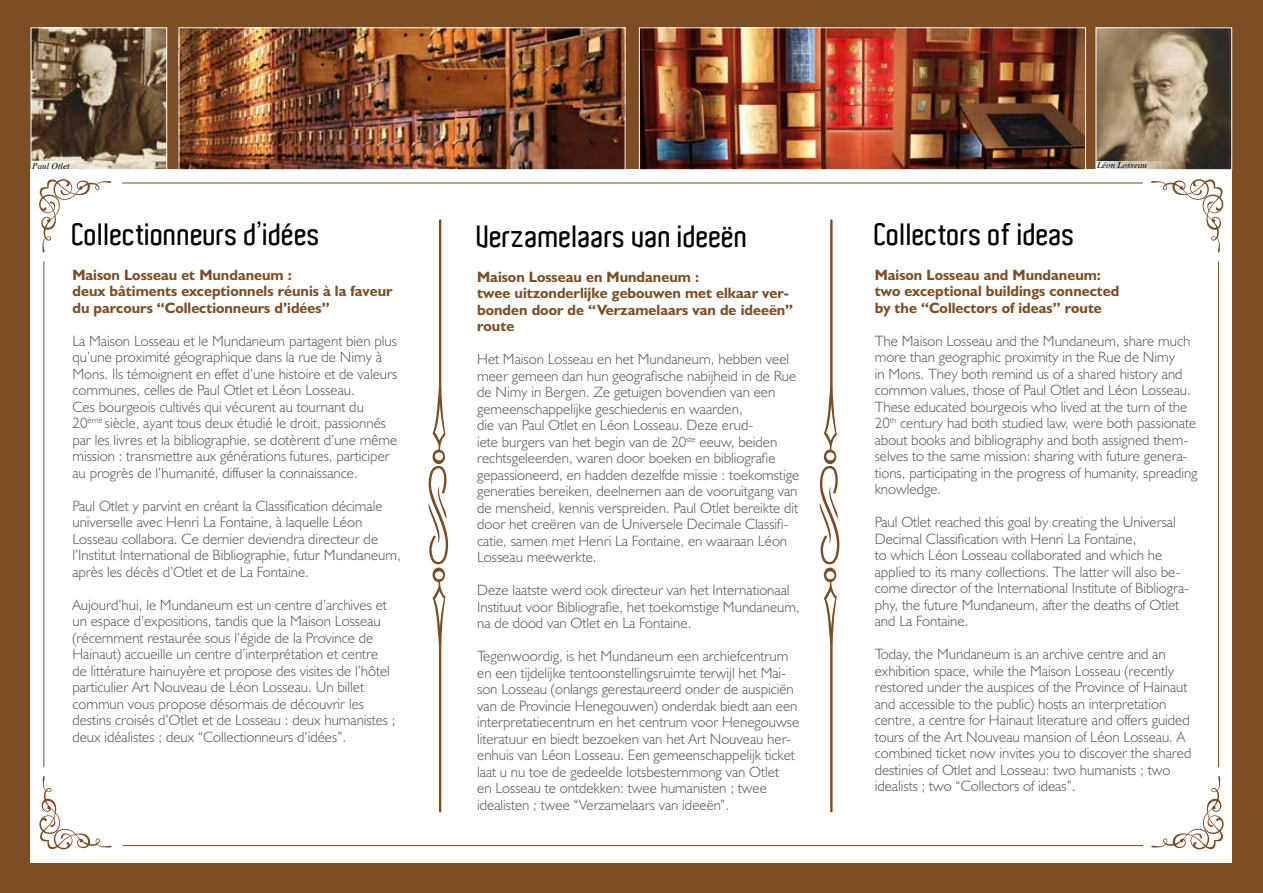
<style>
.page{position:relative;width:1263px;height:893px;background:#7d4e24}
.page>*{position:absolute;margin:0;border:0;box-sizing:border-box;transform-origin:0 0}
.t1{font:600 30px "Aldo";color:#000}
.t2{font:300 15px/16.5px "Humanist 521 BT";color:#575756}
.t3{font:700 15px/16.5px "Humanist 521 BT";color:#7d4e24}
.t4{font:italic 9px "Times";color:#000}
</style>
<div class="page">
<div style="left:31px;top:170px;width:1201px;height:693px;background:#fff"></div>
<svg style="left:1151px;top:179px;width:73px;height:74px"></svg>
<svg style="left:39px;top:179px;width:73px;height:74px"></svg>
<hr style="left:122px;top:183px;width:1021px;height:1px;background:#7d4e24">
<svg style="left:1151px;top:776px;width:73px;height:74px"></svg>
<svg style="left:39px;top:776px;width:73px;height:74px"></svg>
<hr style="left:123px;top:845px;width:1020px;height:1px;background:#7d4e24">
<hr style="left:1218px;top:261px;width:1px;height:506px;background:#7d4e24">
<hr style="left:44px;top:261px;width:1px;height:506px;background:#7d4e24">
<svg style="left:428px;top:219px;width:20px;height:593px"></svg>
<svg style="left:819px;top:219px;width:21px;height:593px"></svg>
<img style="left:33px;top:30px;width:132px;height:138px">
<div style="left:31px;top:28px;width:136px;height:142px;border:1px solid #fff"></div>
<img style="left:1098px;top:30px;width:132px;height:138px">
<div style="left:1096px;top:28px;width:136px;height:142px;border:1px solid #fff"></div>
<img style="left:641px;top:30px;width:443px;height:138px">
<div style="left:639px;top:28px;width:447px;height:142px;border:1px solid #fff"></div>
<img style="left:181px;top:30px;width:442px;height:138px">
<div style="left:179px;top:28px;width:446px;height:142px;border:1px solid #fff"></div>
<svg style="left:31px;top:161px;width:83px;height:9px"></svg>
<svg style="left:1096px;top:161px;width:83px;height:9px"></svg>
<p class="t4" style="left:32px;top:157px;width:39px">Paul Otlet</p>
<p class="t4" style="left:1097px;top:157px;width:51px">Léon Losseau</p>
<h1 class="t1" style="left:72px;top:218px;width:250px">Collectionneurs d’idées</h1>
<p class="t3" style="left:72px;top:266px;width:322px">Maison Losseau et Mundaneum :<br>deux bâtiments exceptionnels réunis à la faveur du parcours “Collectionneurs d’idées”</p>
<p class="t2" style="left:72px;top:332px;width:326px">La Maison Losseau et le Mundaneum partagent bien plus qu’une proximité géographique dans la rue de Nimy à Mons. Ils témoignent en effet d’une histoire et de valeurs communes, celles de Paul Otlet et Léon Losseau.<br>Ces bourgeois cultivés qui vécurent au tournant du 20<sup>ème</sup> siècle, ayant tous deux étudié le droit, passionnés par les livres et la bibliographie, se dotèrent d’une même mission : transmettre aux générations futures, participer au progrès de l’humanité, diffuser la connaissance.</p>
<p class="t2" style="left:72px;top:497px;width:330px">Paul Otlet y parvint en créant la Classification décimale universelle avec Henri La Fontaine, à laquelle Léon Losseau collabora. Ce dernier deviendra directeur de l’Institut International de Bibliographie, futur Mundaneum, après les décès d’Otlet et de La Fontaine.</p>
<p class="t2" style="left:72px;top:596px;width:325px">Aujourd’hui, le Mundaneum est un centre d’archives et un espace d’expositions, tandis que la Maison Losseau (récemment restaurée sous l’égide de la Province de Hainaut) accueille un centre d’interprétation et centre de littérature hainuyère et propose des visites de l’hôtel particulier Art Nouveau de Léon Losseau. Un billet commun vous propose désormais de découvrir les destins croisés d’Otlet et de Losseau : deux humanistes ; deux idéalistes ; deux “Collectionneurs d’idées”.</p>
<h1 class="t1" style="left:477px;top:220px;width:273px">Verzamelaars van ideeën</h1>
<p class="t3" style="left:477px;top:268px;width:317px">Maison Losseau en Mundaneum :<br>twee uitzonderlijke gebouwen met elkaar ver&shy;bonden door de “Verzamelaars van de ideeën” route</p>
<p class="t2" style="left:477px;top:351px;width:324px">Het Maison Losseau en het Mundaneum, hebben veel meer gemeen dan hun geografische nabijheid in de Rue de Nimy in Bergen. Ze getuigen bovendien van een gemeenschappelijke geschiedenis en waarden,<br>die van Paul Otlet en Léon Losseau. Deze erud-<br>iete burgers van het begin van de 20<sup>ste</sup> eeuw, beiden rechtsgeleerden, waren door boeken en bibliografie gepassioneerd, en hadden dezelfde missie : toekomstige generaties bereiken, deelnemen aan de vooruitgang van de mensheid, kennis verspreiden. Paul Otlet bereikte dit door het creëren van de Universele Decimale Classifi&shy;catie, samen met Henri La Fontaine, en waaraan Léon Losseau meewerkte.</p>
<p class="t2" style="left:477px;top:582px;width:324px">Deze laatste werd ook directeur van het Internationaal<br>Instituut voor Bibliografie, het toekomstige Mundaneum, na de dood van Otlet en La Fontaine.</p>
<p class="t2" style="left:477px;top:648px;width:323px">Tegenwoordig, is het Mundaneum een archiefcentrum en een tijdelijke tentoonstellingsruimte terwijl het Mai&shy;son Losseau (onlangs gerestaureerd onder de auspiciën van de Provincie Henegouwen) onderdak biedt aan een interpretatiecentrum en het centrum voor Henegouwse literatuur en biedt bezoeken van het Art Nouveau her&shy;enhuis van Léon Losseau. Een gemeenschappelijk ticket laat u nu toe de gedeelde lotsbestemmong van Otlet<br>en Losseau te ontdekken: twee humanisten ; twee idealisten ; twee “Verzamelaars van ideeën”.</p>
<h1 class="t1" style="left:875px;top:218px;width:202px">Collectors of ideas</h1>
<p class="t3" style="left:875px;top:266px;width:246px">Maison Losseau and Mundaneum: two exceptional buildings connected by the “Collectors of ideas” route</p>
<p class="t2" style="left:875px;top:332px;width:324px">The Maison Losseau and the Mundaneum, share much more than geographic proximity in the Rue de Nimy<br>in Mons. They both remind us of a shared history and common values, those of Paul Otlet and Léon Losseau.<br>These educated bourgeois who lived at the turn of the 20<sup>th</sup> century had both studied law, were both passionate about books and bibliography and both assigned them&shy;selves to the same mission: sharing with future genera&shy;tions, participating in the progress of humanity, spreading knowledge.</p>
<p class="t2" style="left:875px;top:513px;width:316px">Paul Otlet reached this goal by creating the Universal Decimal Classification with Henri La Fontaine,<br>to which Léon Losseau collaborated and which he applied to its many collections. The latter will also be&shy;come director of the International Institute of Bibliogra&shy;phy, the future Mundaneum, after the deaths of Otlet and La Fontaine.</p>
<p class="t2" style="left:875px;top:645px;width:318px">Today, the Mundaneum is an archive centre and an exhibition space, while the Maison Losseau (recently restored under the auspices of the Province of Hainaut and accessible to the public) hosts an interpretation centre, a centre for Hainaut literature and offers guided tours of the Art Nouveau mansion of Léon Losseau. A combined ticket now invites you to discover the shared destinies of Otlet and Losseau: two humanists ; two idealists ; two “Collectors of ideas”.</p>
</div>
